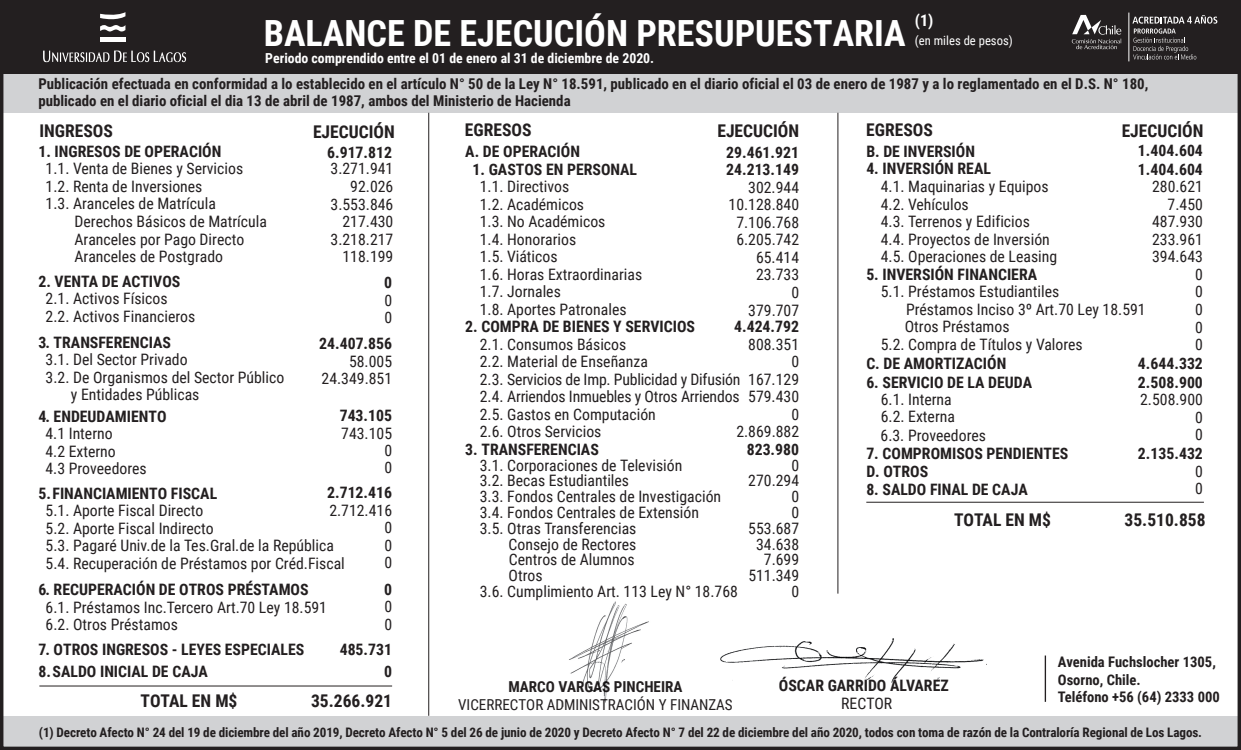
<style>
.page{position:relative;width:1241px;height:750px;background:#fff}
.page>*{position:absolute;margin:0;border:0;box-sizing:border-box;transform-origin:0 0}
.t1{font:700 36.05px "Roboto Condensed";color:#fff}
.t2{font:700 17.5px "Roboto Condensed";color:#231f20}
.t3{font:700 16.1px "Roboto Condensed";color:#fff}
.t4{font:15.75px/17.5px "Roboto Condensed";color:#231f20}
.t5{font:700 15.75px/18.9px "Roboto Condensed";color:#231f20}
.t6{font:15.05px "Roboto Condensed";color:#231f20}
.t7{font:700 15.05px "Roboto Condensed";color:#231f20}
.t8{font:700 14.88px/17.5px "Roboto Condensed";color:#231f20}
.t9{font:700 14.53px/17.5px "Roboto Condensed";color:#231f20}
.t10{font:700 13.83px "Roboto Condensed";color:#fff}
.t11{font:700 13.12px "Roboto Condensed";letter-spacing:-.01em;color:#231f20}
.t12{font:12.6px "Roboto Condensed";color:#fff}
</style>
<div class="page">
<div style="left:0;top:716px;width:1240px;height:33px;background:#d1d2d4"></div>
<div style="left:0;top:74px;width:1240px;height:39px;background:#d1d2d4"></div>
<div style="left:0;top:0;width:1240px;height:74px;background:#231f20"></div>
<img style="left:720px;top:638px;width:264px;height:45px">
<svg style="left:100px;top:12px;width:25px;height:19px"></svg>
<div style="left:100px;top:37px;width:25px;height:5px;background:#fff"></div>
<svg style="left:43px;top:51px;width:143px;height:11px"></svg>
<div style="left:0;top:0;width:1240px;height:749px;border:4px solid #231f20"></div>
<hr style="left:866px;top:501px;width:337px;height:1px;background:#231f20">
<hr style="left:39px;top:685px;width:353px;height:1px;background:#231f20">
<hr style="left:428px;top:113px;width:1px;height:602px;background:#231f20">
<hr style="left:837px;top:113px;width:1px;height:480px;background:#231f20">
<hr style="left:1044px;top:655px;width:1px;height:46px;background:#231f20">
<img style="left:569px;top:601px;width:80px;height:102px">
<svg style="left:1071px;top:15px;width:50px;height:34px"></svg>
<hr style="left:1128px;top:13px;width:1px;height:48px;background:#fff">
<svg style="left:1132px;top:15px;width:85px;height:44px"></svg>
<h1 class="t1" style="left:264px;top:8px;width:643px">BALANCE DE EJECUCIÓN PRESUPUESTARIA</h1>
<p class="t3" style="left:914px;top:9px;width:20px">(1)</p>
<p class="t12" style="left:914px;top:31px;width:99px">(en miles de pesos)</p>
<p class="t10" style="left:265px;top:48px;width:390px">Periodo comprendido entre el 01 de enero al 31 de diciembre de 2020.</p>
<p class="t8" style="left:38px;top:74px;width:1111px">Publicación efectuada en conformidad a lo establecido en el artículo N° 50 de la Ley N° 18.591, publicado en el diario oficial el 03 de enero de 1987 y a lo reglamentado en el D.S. N° 180, publicado en el diario oficial el dia 13 de abril de 1987, ambos del Ministerio de Hacienda</p>
<p class="t5" style="left:866px;top:141px;width:110px">B. DE INVERSIÓN</p>
<p class="t5" style="left:866px;top:159px;width:126px">4. INVERSIÓN REAL</p>
<p class="t4" style="left:880px;top:177px;width:178px">4.1. Maquinarias y Equipos<br>4.2. Vehículos<br>4.3. Terrenos y Edificios<br>4.4. Proyectos de Inversión<br>4.5. Operaciones de Leasing</p>
<p class="t5" style="left:866px;top:264px;width:172px">5. INVERSIÓN FINANCIERA</p>
<p class="t4" style="left:880px;top:282px;width:180px">5.1. Préstamos Estudiantiles</p>
<p class="t4" style="left:905px;top:299px;width:241px">Préstamos Inciso 3º Art.70 Ley 18.591</p>
<p class="t4" style="left:904px;top:317px;width:106px">Otros Préstamos</p>
<p class="t4" style="left:880px;top:334px;width:203px">5.2. Compra de Títulos y Valores</p>
<p class="t5" style="left:866px;top:353px;width:141px">C. DE AMORTIZACIÓN</p>
<p class="t5" style="left:866px;top:372px;width:167px">6. SERVICIO DE LA DEUDA</p>
<p class="t4" style="left:880px;top:390px;width:76px">6.1. Interna<br>6.2. Externa</p>
<p class="t4" style="left:880px;top:425px;width:107px">6.3. Proveedores</p>
<p class="t5" style="left:866px;top:444px;width:203px;line-height:18px">7. COMPROMISOS PENDIENTES<br>D. OTROS</p>
<p class="t5" style="left:866px;top:478px;width:163px">8. SALDO FINAL DE CAJA</p>
<p class="t2" style="left:39px;top:118px;width:75px">INGRESOS</p>
<p class="t2" style="left:313px;top:119px;width:83px">EJECUCIÓN</p>
<p class="t2" style="left:465px;top:117px;width:68px">EGRESOS</p>
<p class="t2" style="left:717px;top:118px;width:83px">EJECUCIÓN</p>
<p class="t2" style="left:866px;top:117px;width:68px">EGRESOS</p>
<p class="t2" style="left:1121px;top:118px;width:83px">EJECUCIÓN</p>
<p class="t5" style="left:38px;top:141px;width:184px">1. INGRESOS DE OPERACIÓN</p>
<p class="t4" style="left:46px;top:159px;width:199px">1.1. Venta de Bienes y Servicios<br>1.2. Renta de Inversiones<br>1.3. Aranceles de Matrícula</p>
<p class="t4" style="left:74px;top:212px;width:194px">Derechos Básicos de Matrícula<br>Aranceles por Pago Directo<br>Aranceles de Postgrado</p>
<p class="t5" style="left:38px;top:271px;width:143px">2. VENTA DE ACTIVOS</p>
<p class="t4" style="left:46px;top:289px;width:151px">2.1. Activos Físicos<br>2.2. Activos Financieros</p>
<p class="t5" style="left:38px;top:332px;width:134px">3. TRANSFERENCIAS</p>
<p class="t4" style="left:46px;top:350px;width:143px">3.1. Del Sector Privado</p>
<p class="t4" style="left:46px;top:368px;width:240px">3.2. De Organismos del Sector Público</p>
<p class="t4" style="left:71px;top:385px;width:130px">y Entidades Públicas</p>
<p class="t5" style="left:38px;top:405px;width:130px">4. ENDEUDAMIENTO</p>
<p class="t4" style="left:45px;top:424px;width:72px">4.1 Interno<br>4.2 Externo</p>
<p class="t5" style="left:38px;top:482px;width:180px">5. FINANCIAMIENTO FISCAL</p>
<p class="t4" style="left:46px;top:501px;width:301px">5.1. Aporte Fiscal Directo<br>5.2. Aporte Fiscal Indirecto<br>5.3. Pagaré Univ.de la Tes.Gral.de la República 5.4. Recuperación de Préstamos por Créd.Fiscal</p>
<p class="t5" style="left:38px;top:579px;width:272px">6. RECUPERACIÓN DE OTROS PRÉSTAMOS</p>
<p class="t4" style="left:46px;top:597px;width:283px">6.1. Préstamos Inc.Tercero Art.70 Ley 18.591<br>6.2. Otros Préstamos</p>
<p class="t5" style="left:38px;top:638px;width:267px">7. OTROS INGRESOS - LEYES ESPECIALES</p>
<p class="t5" style="left:38px;top:661px;width:171px">8. SALDO INICIAL DE CAJA</p>
<p class="t5" style="left:465px;top:141px;width:116px">A. DE OPERACIÓN</p>
<p class="t5" style="left:472px;top:159px;width:166px">1. GASTOS EN PERSONAL</p>
<p class="t4" style="left:479px;top:177px;width:164px">1.1. Directivos<br>1.2. Académicos<br>1.3. No Académicos<br>1.4. Honorarios<br>1.5. Viáticos<br>1.6. Horas Extraordinarias<br>1.7. Jornales<br>1.8. Aportes Patronales</p>
<p class="t5" style="left:465px;top:316px;width:231px">2. COMPRA DE BIENES Y SERVICIOS</p>
<p class="t4" style="left:479px;top:334px;width:262px">2.1. Consumos Básicos<br>2.2. Material de Enseñanza<br>2.3. Servicios de Imp. Publicidad y Difusión<br>2.4. Arriendos Inmuebles y Otros Arriendos<br>2.5. Gastos en Computación<br>2.6. Otros Servicios</p>
<p class="t5" style="left:465px;top:439px;width:135px">3. TRANSFERENCIAS</p>
<p class="t4" style="left:479px;top:455px;width:204px">3.1. Corporaciones de Televisión</p>
<p class="t4" style="left:479px;top:471px;width:151px">3.2. Becas Estudiantiles</p>
<p class="t4" style="left:479px;top:486px;width:243px">3.3. Fondos Centrales de Investigación</p>
<p class="t4" style="left:479px;top:502px;width:221px">3.4. Fondos Centrales de Extensión</p>
<p class="t4" style="left:479px;top:518px;width:158px">3.5. Otras Transferencias</p>
<p class="t4" style="left:508px;top:534px;width:129px">Consejo de Rectores</p>
<p class="t4" style="left:509px;top:550px;width:127px">Centros de Alumnos</p>
<p class="t4" style="left:508px;top:566px;width:35px">Otros</p>
<p class="t5" style="left:1137px;top:140px;width:66px">1.404.604<br>1.404.604</p>
<p class="t4" style="left:1151px;top:177px;width:52px;text-align:right">280.621<br>7.450<br>487.930<br>233.961<br>394.643<br>0<br>0<br>0<br>0<br>0</p>
<p class="t5" style="left:1137px;top:353px;width:66px">4.644.332<br>2.508.900</p>
<p class="t4" style="left:1194px;top:390px;width:9px;text-align:justify;text-indent:-55px">2.508.900<br>0<br>0</p>
<p class="t5" style="left:1137px;top:443px;width:66px">2.135.432</p>
<p class="t4" style="left:1194px;top:461px;width:9px">0<br>0</p>
<p class="t5" style="left:726px;top:142px;width:74px;line-height:17.5px">29.461.921<br>24.213.149</p>
<p class="t5" style="left:327px;top:143px;width:66px">6.917.812</p>
<p class="t4" style="left:330px;top:159px;width:64px;text-align:right">3.271.941<br>92.026<br>3.553.846<br>217.430<br>3.218.217<br>118.199</p>
<p class="t4" style="left:728px;top:178px;width:72px;text-align:right">302.944<br>10.128.840<br>7.106.768<br>6.205.742<br>65.414<br>23.733<br>0<br>379.707</p>
<p class="t5" style="left:384px;top:272px;width:9px">0</p>
<p class="t4" style="left:384px;top:290px;width:9px">0<br>0</p>
<p class="t5" style="left:319px;top:333px;width:74px">24.407.856</p>
<p class="t4" style="left:321px;top:352px;width:72px;text-align:right">58.005<br>24.349.851</p>
<p class="t5" style="left:339px;top:405px;width:54px">743.105</p>
<p class="t4" style="left:341px;top:423px;width:52px;text-align:right">743.105<br>0</p>
<p class="t5" style="left:734px;top:316px;width:66px">4.424.792</p>
<p class="t4" style="left:736px;top:334px;width:64px;text-align:right">808.351<br>0<br>167.129<br>579.430<br>0<br>2.869.882</p>
<p class="t5" style="left:746px;top:439px;width:54px">823.980</p>
<p class="t4" style="left:748px;top:456px;width:52px;line-height:15.8px;text-align:right">0<br>270.294<br>0<br>0<br>553.687<br>34.638<br>7.699<br>511.349<br>0</p>
<p class="t4" style="left:45px;top:458px;width:103px">4.3 Proveedores</p>
<p class="t4" style="left:384px;top:458px;width:9px">0</p>
<p class="t5" style="left:327px;top:482px;width:66px">2.712.416</p>
<p class="t4" style="left:384px;top:500px;width:9px;text-align:justify;text-indent:-55px">2.712.416<br>0<br>0<br>0</p>
<p class="t5" style="left:384px;top:578px;width:9px">0</p>
<p class="t4" style="left:384px;top:597px;width:9px">0<br>0</p>
<p class="t5" style="left:339px;top:636px;width:54px;line-height:22.6px;text-align:right">485.731<br>0</p>
<p class="t2" style="left:953px;top:506px;width:98px">TOTAL EN M$</p>
<p class="t2" style="left:1124px;top:506px;width:83px">35.510.858</p>
<p class="t4" style="left:479px;top:581px;width:259px">3.6. Cumplimiento Art. 113 Ley N° 18.768</p>
<p class="t9" style="left:1057px;top:652px;width:163px">Avenida Fuchslocher 1305,<br>Osorno, Chile.<br>Teléfono +56 (64) 2333 000</p>
<p class="t5" style="left:778px;top:674px;width:171px">ÓSCAR GARRIDO ÁLVAREZ</p>
<p class="t4" style="left:841px;top:694px;width:53px">RECTOR</p>
<p class="t11" style="left:39px;top:722px;width:1164px">(1) Decreto Afecto N° 24 del 19 de diciembre del año 2019, Decreto Afecto N° 5 del 26 de junio de 2020 y Decreto Afecto N° 7 del 22 de diciembre del año 2020, todos con toma de razón de la Contraloría Regional de Los Lagos.</p>
<p class="t7" style="left:508px;top:675px;width:175px">MARCO VARGAS PINCHEIRA</p>
<p class="t6" style="left:458px;top:693px;width:276px">VICERRECTOR ADMINISTRACIÓN Y FINANZAS</p>
<p class="t2" style="left:140px;top:688px;width:98px">TOTAL EN M$</p>
<p class="t2" style="left:311px;top:688px;width:83px">35.266.921</p>
</div>
